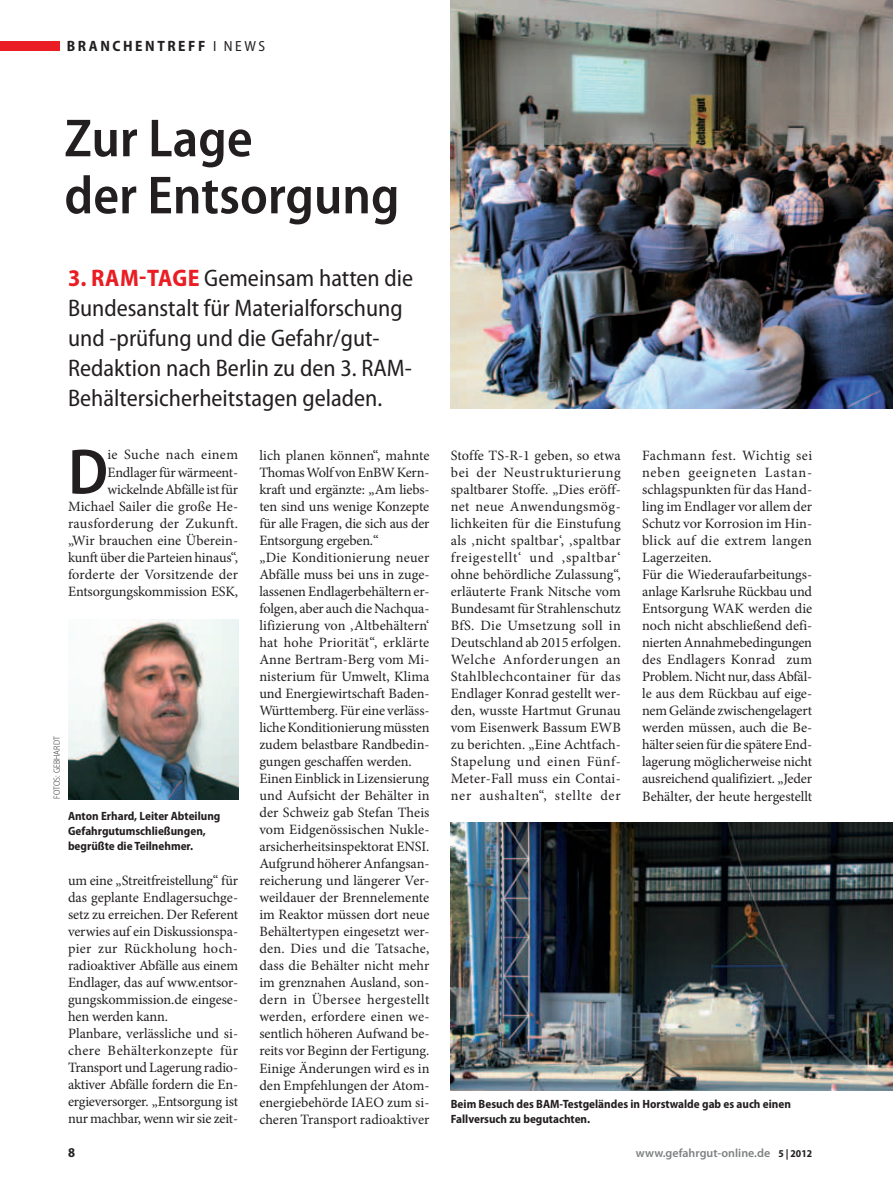
<style>
.page{position:relative;width:893px;height:1187px;background:#fff}
.page>*{position:absolute;margin:0;border:0;box-sizing:border-box;transform-origin:0 0}
.t1{font:600 semi-condensed 64.65px "Myriad Pro";color:#231f20}
.t2{font:600 semi-condensed 54px/57px "Myriad Pro";color:#231f20}
.t3{font:semi-condensed 24px/30px "Myriad Pro";color:#231f20}
.t4{font:700 semi-condensed 15px "Myriad Pro";letter-spacing:.17em;color:#231f20}
.t5{font:14.25px/17px "Minion Pro";color:#231f20}
.t6{font:700 semi-condensed 13.5px "Myriad Pro";color:#231f20}
.t7{font:700 semi-condensed 12px/15px "Myriad Pro";color:#231f20}
.t8{font:600 12px "Myriad Pro";color:#7e8082}
.t9{font:300 semi-condensed 9px "Myriad Pro";letter-spacing:.02em;color:#231f20}
.s1{font-weight:400;font-size:14.7px}
.s2{font-weight:700;color:#e91d23}
.s3{font-weight:700;font-stretch:semi-condensed;font-size:10.5px;color:#231f20}
</style>
<div class="page">
<img style="left:451px;top:822px;width:442px;height:268px">
<img style="left:68px;top:619px;width:170px;height:180px">
<img style="left:451px;top:0;width:442px;height:408px">
<div style="left:0;top:41px;width:60px;height:10px;background:#e91d23"></div>
<p class="t4" style="left:67px;top:38px;width:179px">br anchentr eff <span class="s1">i news</span></p>
<h2 class="t2" style="left:64px;top:111px;width:337px">Zur Lage<br>der Entsorgung</h2>
<h3 class="t3" style="left:68px;top:263px;width:347px"><span class="s2">3. RAM-Tage</span> Gemeinsam hatten die Bundesanstalt für Materialforschung und -prüfung und die Gefahr/gut-Redaktion nach Berlin zu den 3. RAM-Behältersicherheitstagen geladen.</h3>
<p class="t5" style="left:68px;top:446px;width:172px;text-align:right">ie Suche nach einem<br>Endlager für wärmeent&shy;wickelnde Abfälle ist für<br>Michael Sailer die große He&shy;rausforderung der Zukunft. „Wir brauchen eine Überein&shy;kunft über die Parteien hinaus“, forderte der Vorsitzende der<br>Entsorgungskommission ESK,</p>
<h1 class="t1" style="left:68px;top:436px;width:42px">D</h1>
<p class="t9" style="left:52px;top:799px;width:65px;rotate:-90deg">Fotos: Gebhardt</p>
<p class="t7" style="left:68px;top:808px;width:154px">Anton Erhard, Leiter Abteilung<br>Gefahrgutumschließungen, begrüßte die Teilnehmer.</p>
<p class="t5" style="left:68px;top:872px;width:172px">um eine „Streitfreistellung“ für das geplante Endlagersuchge&shy;setz zu erreichen. Der Referent verwies auf ein Diskussionspa&shy;pier zur Rückholung hoch&shy;radioaktiver Abfälle aus einem<br>Endlager, das auf www.entsor&shy;gungskommission.de eingese&shy;hen werden kann.<br>Planbare, verlässliche und si&shy;chere Behälterkonzepte für<br>Transport und Lagerung radio&shy;aktiver Abfälle fordern die En&shy;ergieversorger. „Entsorgung ist nur machbar, wenn wir sie zeit-</p>
<p class="t5" style="left:259px;top:446px;width:172px">lich planen können“, mahnte<br>Thomas Wolf von EnBW Kern&shy;kraft und ergänzte: „Am liebs&shy;ten sind uns wenige Konzepte für alle Fragen, die sich aus der<br>Entsorgung ergeben.“<br>„Die Konditionierung neuer<br>Abfälle muss bei uns in zuge&shy;lassenen Endlagerbehältern er&shy;folgen, aber auch die Nachqua&shy;lifizierung von ‚Altbehältern‘ hat hohe Priorität“, erklärte<br>Anne Bertram-Berg vom Mi&shy;nisterium für Umwelt, Klima und Energiewirtschaft Baden-<br>Württemberg. Für eine verläss&shy;liche Konditionierung müssten zudem belastbare Randbedin&shy;gungen geschaffen werden.<br>Einen Einblick in Lizensierung und Aufsicht der Behälter in der Schweiz gab Stefan Theis vom Eidgenössischen Nukle&shy;arsicherheitsinspektorat ENSI.<br>Aufgrund höherer Anfangsan&shy;reicherung und längerer Ver&shy;weildauer der Brennelemente im Reaktor müssen dort neue<br>Behältertypen eingesetzt wer&shy;den. Dies und die Tatsache, dass die Behälter nicht mehr im grenznahen Ausland, son&shy;dern in Übersee hergestellt werden, erfordere einen we&shy;sentlich höheren Aufwand be&shy;reits vor Beginn der Fertigung.<br>Einige Änderungen wird es in den Empfehlungen der Atom&shy;energiebehörde IAEO zum si&shy;cheren Transport radioaktiver</p>
<p class="t5" style="left:451px;top:447px;width:172px">Stoffe TS-R-1 geben, so etwa bei der Neustrukturierung spaltbarer Stoffe. „Dies eröff&shy;net neue Anwendungsmög&shy;lichkeiten für die Einstufung als ‚nicht spaltbar‘, ‚spaltbar freigestellt‘ und ‚spaltbar‘ ohne behördliche Zulassung“, erläuterte Frank Nitsche vom<br>Bundesamt für Strahlenschutz<br>BfS. Die Umsetzung soll in<br>Deutschland ab 2015 erfolgen.<br>Welche Anforderungen an<br>Stahlblechcontainer für das<br>Endlager Konrad gestellt wer&shy;den, wusste Hartmut Grunau vom Eisenwerk Bassum EWB zu berichten. „Eine Achtfach-<br>Stapelung und einen Fünf-<br>Meter-Fall muss ein Contai&shy;ner aushalten“, stellte der</p>
<p class="t5" style="left:642px;top:447px;width:172px">Fachmann fest. Wichtig sei neben geeigneten Lastan&shy;schlagspunkten für das Hand&shy;ling im Endlager vor allem der<br>Schutz vor Korrosion im Hin&shy;blick auf die extrem langen<br>Lagerzeiten.<br>Für die Wiederaufarbeitungs&shy;anlage Karlsruhe Rückbau und<br>Entsorgung WAK werden die noch nicht abschließend defi&shy;nierten Annahmebedingungen des Endlagers Konrad zum<br>Problem. Nicht nur, dass Abfäl&shy;le aus dem Rückbau auf eige&shy;nem Gelände zwischengelagert werden müssen, auch die Be&shy;hälter seien für die spätere End&shy;lagerung möglicherweise nicht ausreichend qualifiziert. „Jeder<br>Behälter, der heute hergestellt</p>
<p class="t7" style="left:451px;top:1096px;width:94px">Beim Besuch des BAM</p>
<p class="t7" style="left:451px;top:1096px;width:342px;text-indent:109px">-Testgeländes in Horstwalde gab es auch einen<br>Fallversuch zu begutachten.</p>
<p class="t6" style="left:68px;top:1144px;width:8px">8</p>
<p class="t8" style="left:636px;top:1145px;width:178px">www.gefahrgut-online.de <span class="s3">5 | 2012</span></p>
</div>
